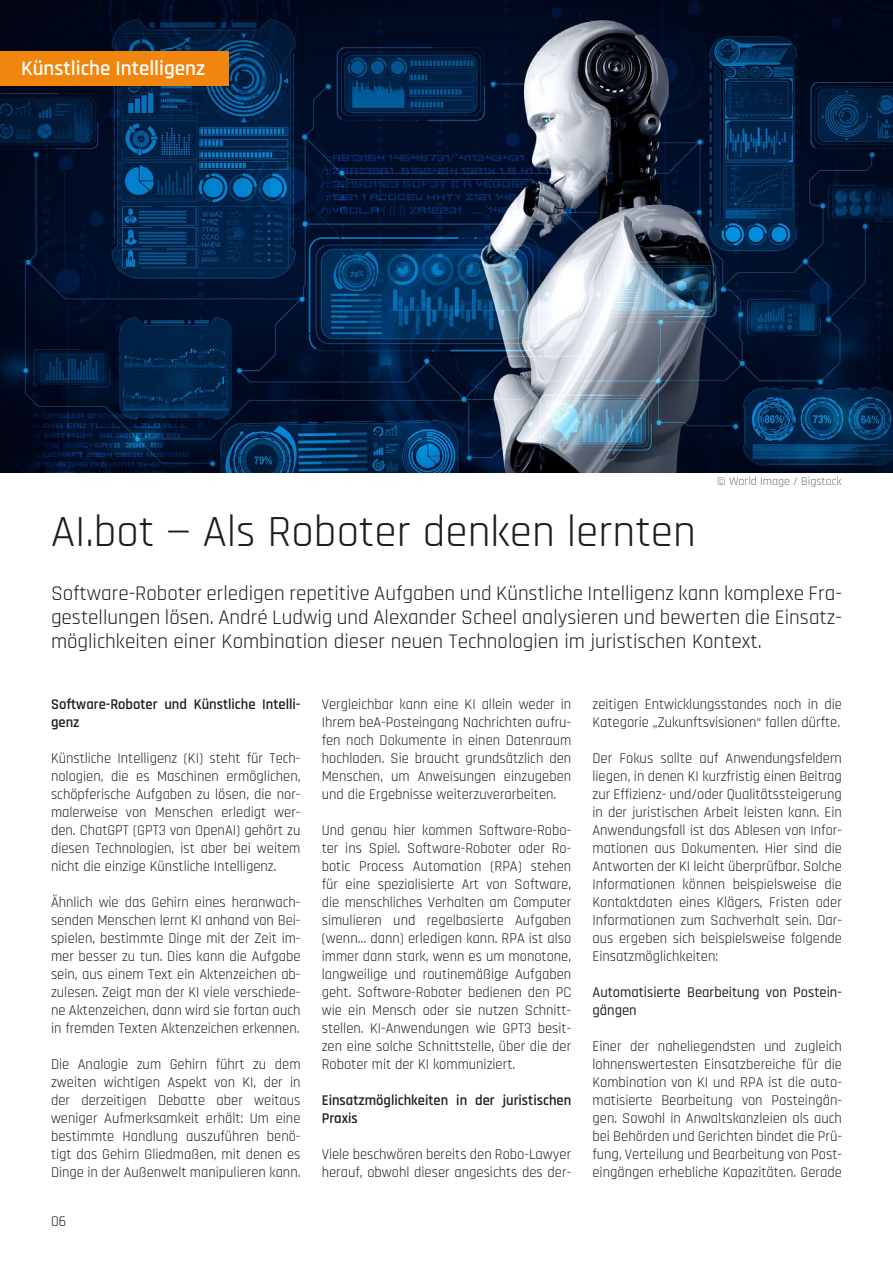
<style>
.page{position:relative;width:893px;height:1263px;background:#fff}
.page>*{position:absolute;margin:0;border:0;box-sizing:border-box;transform-origin:0 0}
.t1{font:45px "Rajdhani";color:#1d1d1b}
.t2{font:21px/24px "Rajdhani";color:#1d1d1b;text-align:justify}
.t3{font:600 21px "Rajdhani";color:#fff}
.t4{font:15px/18px "Rajdhani";color:#1d1d1b;text-align:justify}
.t5{font:600 15px/18px "Rajdhani";color:#1d1d1b}
.t6{font:500 15px/18px "Rajdhani";color:#1d1d1b}
.t7{font:12px "Rajdhani";color:#70706f}
</style>
<div class="page">
<img style="left:0;top:0;width:893px;height:473px">
<div style="left:0;top:51px;width:229px;height:34px;background:#f0860e"></div>
<h2 class="t3" style="left:21px;top:56px;width:185px">Künstliche Intelligenz</h2>
<p class="t7" style="left:717px;top:475px;width:126px">© World Image / Bigstock</p>
<h1 class="t1" style="left:51px;top:506px;width:646px">AI.bot — Als Roboter denken lernten</h1>
<p class="t2" style="left:51px;top:582px;width:792px">Software-Roboter erledigen repetitive Aufgaben und Künstliche Intelligenz kann komplexe Fra&shy;gestellungen lösen. André Ludwig und Alexander Scheel analysieren und bewerten die Einsatz&shy;möglichkeiten einer Kombination dieser neuen Technologien im juristischen Kontext.</p>
<p class="t5" style="left:51px;top:696px;width:251px">Software-Roboter und Künstliche Intelli&shy;genz</p>
<p class="t4" style="left:51px;top:750px;width:251px">Künstliche Intelligenz (KI) steht für Tech&shy;nologien, die es Maschinen ermöglichen, schöpferische Aufgaben zu lösen, die nor&shy;malerweise von Menschen erledigt wer&shy;den. ChatGPT (GPT3 von OpenAI) gehört zu diesen Technologien, ist aber bei weitem nicht die einzige Künstliche Intelligenz.</p>
<p class="t4" style="left:51px;top:894px;width:251px">Ähnlich wie das Gehirn eines heranwach&shy;senden Menschen lernt KI anhand von Bei&shy;spielen, bestimmte Dinge mit der Zeit im&shy;mer besser zu tun. Dies kann die Aufgabe sein, aus einem Text ein Aktenzeichen ab&shy;zulesen. Zeigt man der KI viele verschiede&shy;ne Aktenzeichen, dann wird sie fortan auch in fremden Texten Aktenzeichen erkennen.</p>
<p class="t4" style="left:51px;top:1056px;width:251px">Die Analogie zum Gehirn führt zu dem zweiten wichtigen Aspekt von KI, der in der derzeitigen Debatte aber weitaus weniger Aufmerksamkeit erhält: Um eine bestimmte Handlung auszuführen benö&shy;tigt das Gehirn Gliedmaßen, mit denen es Dinge in der Außenwelt manipulieren kann.</p>
<p class="t4" style="left:51px;top:1212px;width:17px">06</p>
<p class="t4" style="left:322px;top:696px;width:251px">Vergleichbar kann eine KI allein weder in Ihrem beA-Posteingang Nachrichten aufru&shy;fen noch Dokumente in einen Datenraum hochladen. Sie braucht grundsätzlich den Menschen, um Anweisungen einzugeben und die Ergebnisse weiterzuverarbeiten.</p>
<p class="t4" style="left:322px;top:822px;width:251px">Und genau hier kommen Software-Robo&shy;ter ins Spiel. Software-Roboter oder Ro&shy;botic Process Automation (RPA) stehen für eine spezialisierte Art von Software, die menschliches Verhalten am Computer simulieren und regelbasierte Aufgaben (wenn… dann) erledigen kann. RPA ist also immer dann stark, wenn es um monotone, langweilige und routinemäßige Aufgaben geht. Software-Roboter bedienen den PC wie ein Mensch oder sie nutzen Schnitt&shy;stellen. KI-Anwendungen wie GPT3 besit&shy;zen eine solche Schnittstelle, über die der Roboter mit der KI kommuniziert.</p>
<p class="t5" style="left:322px;top:1092px;width:251px">Einsatzmöglichkeiten in der juristischen<br>Praxis</p>
<p class="t4" style="left:322px;top:1146px;width:251px">Viele beschwören bereits den Robo-Lawyer herauf, obwohl dieser angesichts des der-</p>
<p class="t4" style="left:592px;top:696px;width:251px">zeitigen Entwicklungsstandes noch in die<br>Kategorie „Zukunftsvisionen“ fallen dürfte.</p>
<p class="t4" style="left:592px;top:750px;width:251px">Der Fokus sollte auf Anwendungsfeldern liegen, in denen KI kurzfristig einen Beitrag zur Effizienz- und/oder Qualitätssteigerung in der juristischen Arbeit leisten kann. Ein Anwendungsfall ist das Ablesen von Infor&shy;mationen aus Dokumenten. Hier sind die Antworten der KI leicht überprüfbar. Solche Informationen können beispielsweise die Kontaktdaten eines Klägers, Fristen oder Informationen zum Sachverhalt sein. Dar&shy;aus ergeben sich beispielsweise folgende Einsatzmöglichkeiten:</p>
<p class="t6" style="left:592px;top:984px;width:251px">Automatisierte Bearbeitung von Postein&shy;gängen</p>
<p class="t4" style="left:592px;top:1038px;width:251px">Einer der naheliegendsten und zugleich lohnenswertesten Einsatzbereiche für die Kombination von KI und RPA ist die auto&shy;matisierte Bearbeitung von Posteingän&shy;gen. Sowohl in Anwaltskanzleien als auch bei Behörden und Gerichten bindet die Prü&shy;fung, Verteilung und Bearbeitung von Post&shy;eingängen erhebliche Kapazitäten. Gerade</p>
</div>
